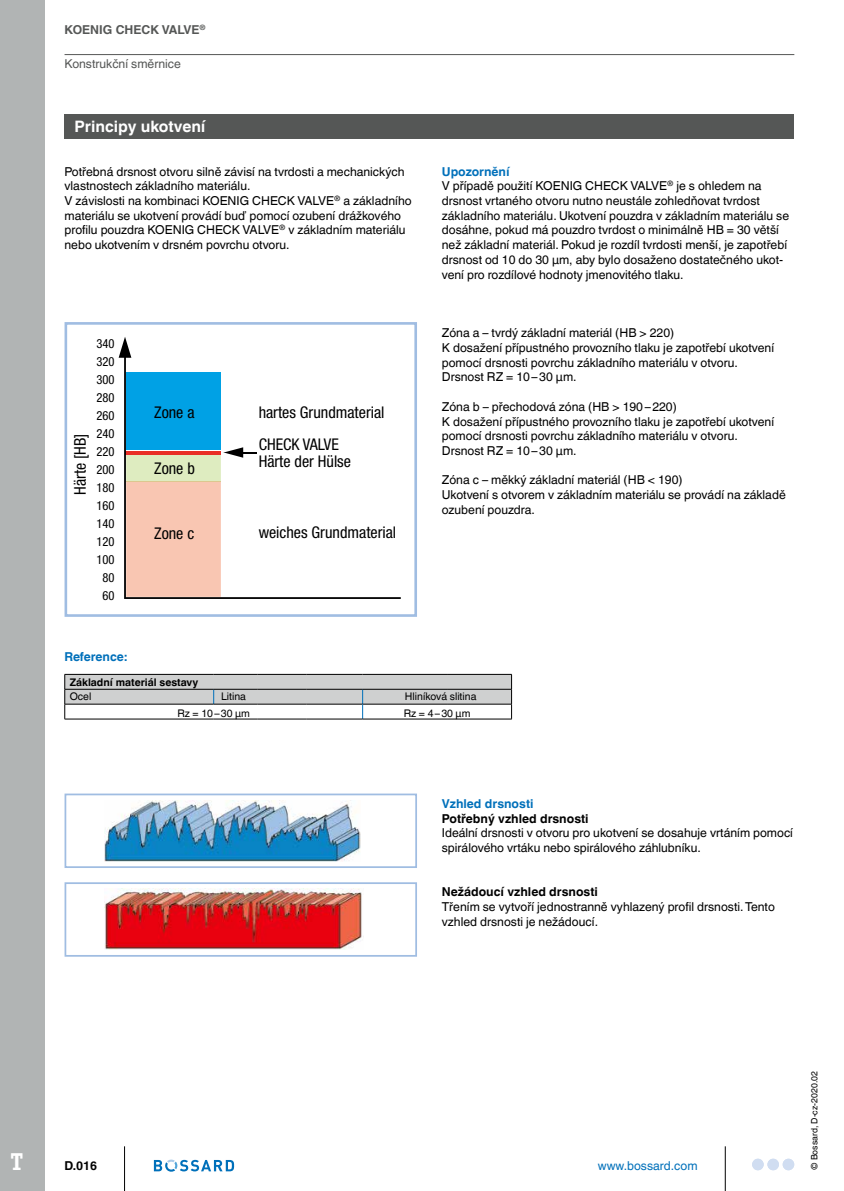
<style>
.page{position:relative;width:844px;height:1191px;background:#fff}
.page>*{position:absolute;margin:0;border:0;box-sizing:border-box;transform-origin:0 0}
.t1{font:700 24.5px "Officina Ser ITC Std";color:#fff}
.t2{font:condensed 16.1px/16.1px "Helvetica Neue LT Std";color:#000}
.t3{font:700 15.75px "Helvetica World";color:#fff}
.t4{font:condensed 12.6px/18px "Helvetica Neue LT Std";color:#000;text-align:center}
.t5{font:12.25px/14.7px "Helvetica World";color:#000}
.t6{font:700 12.25px "Helvetica World";color:#000}
.t7{font:700 12.25px "Helvetica World";color:#0070ba}
.t8{font:12.25px "Helvetica World";color:#555756}
.t9{font:700 12.25px "Helvetica World";color:#555756}
.t10{font:12.25px "Helvetica World";color:#0070ba}
.t11{font:10.5px "Helvetica World";color:#000}
.t12{font:700 10.5px "Helvetica World";color:#000}
.t13{font:8.75px "Helvetica World";color:#000}
.s1{font-weight:700;color:#0070ba}
</style>
<div class="page">
<div style="left:0;top:0;width:45px;height:1191px;background:#b1b4b4"></div>
<div style="left:782px;top:1158px;width:12px;height:12px;background:#d0ddf1;border-radius:50%"></div>
<div style="left:767px;top:1158px;width:11px;height:12px;background:#d0ddf1;border-radius:50%"></div>
<div style="left:752px;top:1158px;width:11px;height:12px;background:#d0ddf1;border-radius:50%"></div>
<hr style="left:724px;top:1146px;width:1px;height:45px;background:#000">
<hr style="left:124px;top:1146px;width:1px;height:45px;background:#000">
<svg style="left:154px;top:1159px;width:80px;height:12px"></svg>
<hr style="left:64px;top:54px;width:730px;height:1px;background:#555756">
<div style="left:64px;top:114px;width:730px;height:25px;background:#555756"></div>
<svg style="left:124px;top:357px;width:276px;height:242px"></svg>
<svg style="left:119px;top:337px;width:12px;height:21px"></svg>
<svg style="left:126px;top:447px;width:131px;height:150px"></svg>
<div style="left:64px;top:322px;width:353px;height:295px;border:3px solid #a0bde2"></div>
<img style="left:105px;top:800px;width:255px;height:61px">
<div style="left:64px;top:793px;width:353px;height:75px;border:2px solid #a0bde2"></div>
<img style="left:105px;top:888px;width:257px;height:61px">
<div style="left:64px;top:882px;width:353px;height:74px;border:2px solid #a0bde2"></div>
<svg style="left:64px;top:674px;width:448px;height:45px"></svg>
<p class="t9" style="left:64px;top:22px;width:143px">KOENIG CHECK VALVE<sup>®</sup></p>
<p class="t8" style="left:64px;top:57px;width:118px">Konstrukční směrnice</p>
<p class="t3" style="left:74px;top:117px;width:133px">Principy ukotvení</p>
<p class="t5" style="left:64px;top:164px;width:348px">Potřebná drsnost otvoru silně závisí na tvrdosti a mechanických vlastnostech základního materiálu.<br>V závislosti na kombinaci KOENIG CHECK VALVE<sup>®</sup> a základního materiálu se ukotvení provádí buď pomocí ozubení drážkového profilu pouzdra KOENIG CHECK VALVE<sup>®</sup> v základním materiálu nebo ukotvením v drsném povrchu otvoru.</p>
<p class="t4" style="left:96px;top:335px;width:20px">340<br>320<br>300<br>280<br>260<br>240<br>220<br>200<br>180<br>160<br>140<br>120<br>100<br>80<br>60</p>
<h2 class="t2" style="left:154px;top:404px;width:42px">Zone a</h2>
<h2 class="t2" style="left:258px;top:404px;width:127px">hartes Grundmaterial</h2>
<h2 class="t2" style="left:72px;top:495px;width:63px;rotate:-90deg">Härte [HB]</h2>
<h2 class="t2" style="left:258px;top:436px;width:94px">CHECK VALVE<br>Härte der Hülse</h2>
<h2 class="t2" style="left:258px;top:524px;width:139px">weiches Grundmaterial</h2>
<h2 class="t2" style="left:154px;top:460px;width:42px">Zone b</h2>
<h2 class="t2" style="left:154px;top:525px;width:42px">Zone c</h2>
<p class="t5" style="left:441px;top:164px;width:349px"><span class="s1">Upozornění<br></span>V případě použití KOENIG CHECK VALVE<sup>®</sup> je s ohledem na drsnost vrtaného otvoru nutno neustále zohledňovat tvrdost základního materiálu. Ukotvení pouzdra v základním materiálu se dosáhne, pokud má pouzdro tvrdost o minimálně HB = 30 větší než základní materiál. Pokud je rozdíl tvrdosti menší, je zapotřebí drsnost od 10 do 30 µm, aby bylo dosaženo dostatečného ukot&shy;vení pro rozdílové hodnoty jmenovitého tlaku.</p>
<p class="t5" style="left:441px;top:326px;width:334px">Zóna a – tvrdý základní materiál (HB &gt; 220)<br>K dosažení přípustného provozního tlaku je zapotřebí ukotvení pomocí drsnosti povrchu základního materiálu v otvoru.<br>Drsnost RZ = 10–30 µm.</p>
<p class="t5" style="left:441px;top:399px;width:334px">Zóna b – přechodová zóna (HB &gt; 190–220)<br>K dosažení přípustného provozního tlaku je zapotřebí ukotvení pomocí drsnosti povrchu základního materiálu v otvoru.<br>Drsnost RZ = 10–30 µm.</p>
<p class="t5" style="left:441px;top:473px;width:345px">Zóna c – měkký základní materiál (HB &lt; 190)<br>Ukotvení s otvorem v základním materiálu se provádí na základě ozubení pouzdra.</p>
<p class="t7" style="left:64px;top:649px;width:64px">Reference:</p>
<p class="t12" style="left:70px;top:676px;width:130px">Základní materiál sestavy</p>
<p class="t11" style="left:70px;top:690px;width:23px">Ocel</p>
<p class="t11" style="left:221px;top:690px;width:26px">Litina</p>
<p class="t11" style="left:405px;top:690px;width:73px">Hliníková slitina</p>
<p class="t11" style="left:177px;top:707px;width:74px">Rz = 10–30 µm</p>
<p class="t11" style="left:403px;top:707px;width:68px">Rz = 4–30 µm</p>
<p class="t7" style="left:441px;top:796px;width:93px">Vzhled drsnosti</p>
<p class="t6" style="left:441px;top:811px;width:148px">Potřebný vzhled drsnosti</p>
<p class="t5" style="left:441px;top:825px;width:353px">Ideální drsnosti v otvoru pro ukotvení se dosahuje vrtáním pomocí spirálového vrtáku nebo spirálového záhlubníku.</p>
<p class="t6" style="left:441px;top:884px;width:157px">Nežádoucí vzhled drsnosti</p>
<p class="t5" style="left:441px;top:899px;width:334px">Třením se vytvoří jednostranně vyhlazený profil drsnosti. Tento vzhled drsnosti je nežádoucí.</p>
<h1 class="t1" style="left:11px;top:1146px;width:13px">T</h1>
<p class="t6" style="left:64px;top:1158px;width:34px">D.016</p>
<p class="t10" style="left:597px;top:1158px;width:101px">www.bossard.com</p>
<p class="t13" style="left:809px;top:1170px;width:100px;rotate:-90deg">© Bossard, D-cz-2020.02</p>
</div>
